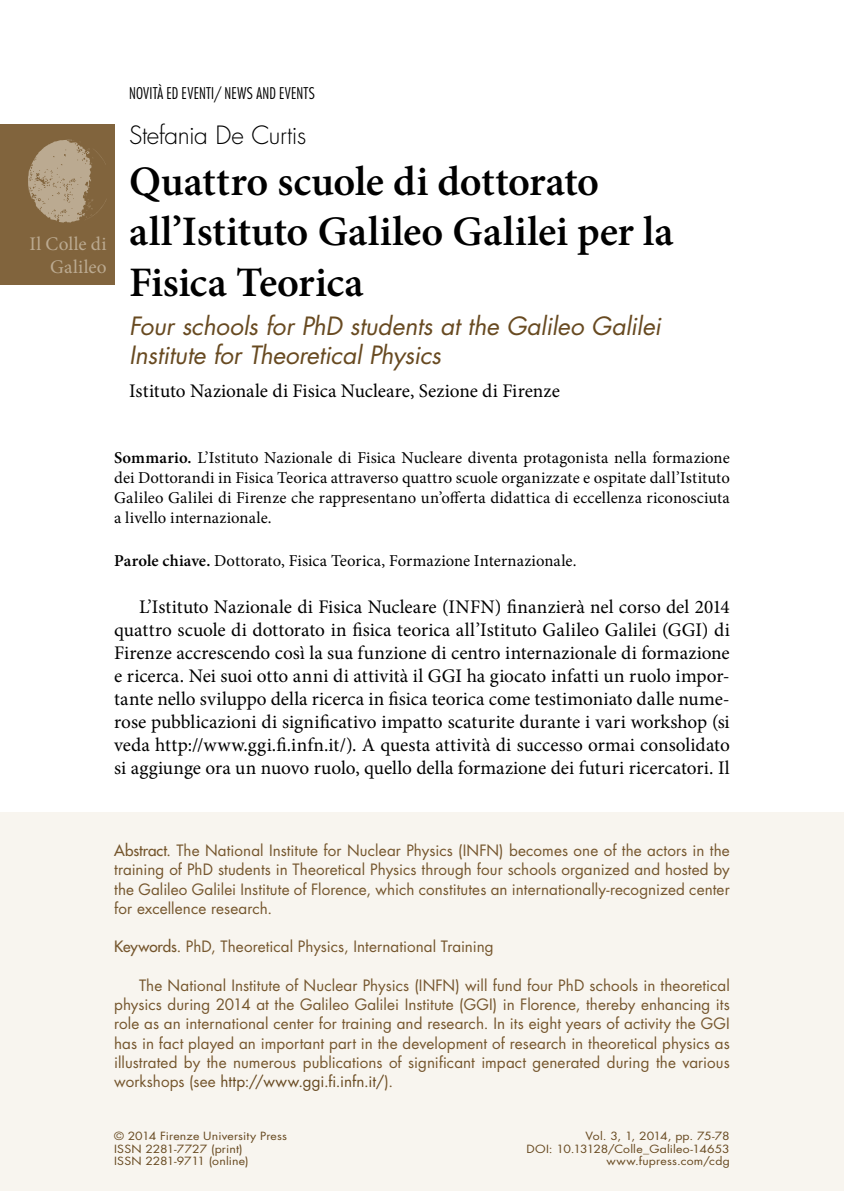
<style>
.page{position:relative;width:844px;height:1191px;background:#fff}
.page>*{position:absolute;margin:0;border:0;box-sizing:border-box;transform-origin:0 0}
.t1{font:600 42px/50.4px "Minion Pro";letter-spacing:-.005em;color:#000}
.t2{font:italic 24.5px/29.4px "Futura Std";letter-spacing:-.005em;color:#684a21}
.t3{font:300 24.5px "Futura Std";letter-spacing:-.02em;color:#000}
.t4{font:19.25px/23.1px "Minion Pro";color:#000;text-align:justify}
.t5{font:19.25px/23.1px "Minion Pro";letter-spacing:.015em;color:#bbaa91;text-align:right}
.t6{font:16.62px/19.9px "Minion Pro";letter-spacing:.005em;color:#000;text-align:justify}
.t7{font:300 condensed 15.75px "Futura Std";letter-spacing:.015em;color:#000}
.t8{font:15.22px/19.2px "Futura Std";letter-spacing:.005em;color:#75562d;text-align:justify}
.t9{font:11.03px "Futura Std";letter-spacing:.01em;color:#684a21;scale:1.11 1}
.t10{font:11.03px "Futura Std";letter-spacing:-.03em;color:#684a21;scale:1.11 1}
.s1{font-weight:600}
.s2{font-weight:500}
.s3{color:#684a21}
</style>
<div class="page">
<div style="left:0;top:812px;width:843px;height:379px;background:#f8f5ef"></div>
<div style="left:0;top:124px;width:114px;height:160px;background:#81643d"></div>
<svg style="left:28px;top:139px;width:79px;height:84px"></svg>
<p class="t5" style="left:29px;top:233px;width:79px">Il Colle di<br>Galileo</p>
<p class="t7" style="left:129px;top:84px;width:187px">NOVITÀ ED EVENTI/ NEWS AND EVENTS</p>
<h2 class="t3" style="left:129px;top:120px;width:179px">Stefania De Curtis</h2>
<h1 class="t1" style="left:129px;top:156px;width:546px">Quattro scuole di dottorato all’Istituto Galileo Galilei per la<br>Fisica Teorica</h1>
<h2 class="t2" style="left:129px;top:311px;width:533px">Four schools for PhD students at the Galileo Galilei<br>Institute for Theoretical Physics</h2>
<p class="t4" style="left:129px;top:380px;width:432px">Istituto Nazionale di Fisica Nucleare, Sezione di Firenze</p>
<p class="t6" style="left:114px;top:448px;width:617px"><span class="s1">Sommario.</span> L’Istituto Nazionale di Fisica Nucleare diventa protagonista nella formazione dei Dottorandi in Fisica Teorica attraverso quattro scuole organizzate e ospitate dall’Istituto Galileo Galilei di Firenze che rappresentano un’offerta didattica di eccellenza riconosciuta a livello internazionale.</p>
<p class="t6" style="left:114px;top:551px;width:464px"><span class="s1">Parole chiave.</span> Dottorato, Fisica Teorica, Formazione Internazionale.</p>
<p class="t4" style="left:114px;top:595px;width:617px;text-indent:25px">L’Istituto Nazionale di Fisica Nucleare (INFN) finanzierà nel corso del 2014 quattro scuole di dottorato in fisica teorica all’Istituto Galileo Galilei (GGI) di Firenze accrescendo così la sua funzione di centro internazionale di formazione e ricerca. Nei suoi otto anni di attività il GGI ha giocato infatti un ruolo impor&shy;tante nello sviluppo della ricerca in fisica teorica come testimoniato dalle nume&shy;rose pubblicazioni di significativo impatto scaturite durante i vari workshop (si veda http://www.ggi.fi.infn.it/). A questa attività di successo ormai consolidato si aggiunge ora un nuovo ruolo, quello della formazione dei futuri ricercatori. Il</p>
<p class="t8" style="left:114px;top:841px;width:617px"><span class="s2">Abstract.</span> The National Institute for Nuclear Physics (INFN) becomes one of the actors in the training of PhD students in Theoretical Physics through four schools organized and hosted by the Galileo Galilei Institute of Florence, which constitutes an internationally-recognized center for excellence research.</p>
<p class="t8" style="left:114px;top:937px;width:381px"><span class="s2">Keywords.</span> PhD, Theoretical Physics, International Training</p>
<p class="t8" style="left:114px;top:976px;width:617px;text-indent:25px">The National Institute of Nuclear Physics (INFN) will fund four PhD schools in theoretical physics during 2014 at the Galileo Galilei Institute (GGI) in Florence, thereby enhancing its role as an international center for training and research. In its eight years of activity the GGI has in fact played an important part in the development of research in theoretical physics as illustrated by the numerous publications of significant impact generated during the various workshops (see <span class="s3">http://www.ggi.fi.infn.it/</span>).</p>
<p class="t9" style="left:114px;top:1129px;width:157px">© 2014 Firenze University Press</p>
<p class="t10" style="left:585px;top:1129px;width:131px">Vol. 3, 1, 2014, pp. 75-78</p>
<p class="t9" style="left:114px;top:1141px;width:117px">ISSN 2281-7727 (print)</p>
<p class="t9" style="left:526px;top:1141px;width:184px">DOI: 10.13128/Colle_Galileo-14653</p>
<p class="t9" style="left:114px;top:1153px;width:123px">ISSN 2281-9711 (online)</p>
<p class="t9" style="left:606px;top:1153px;width:113px">www.fupress.com/cdg</p>
</div>
